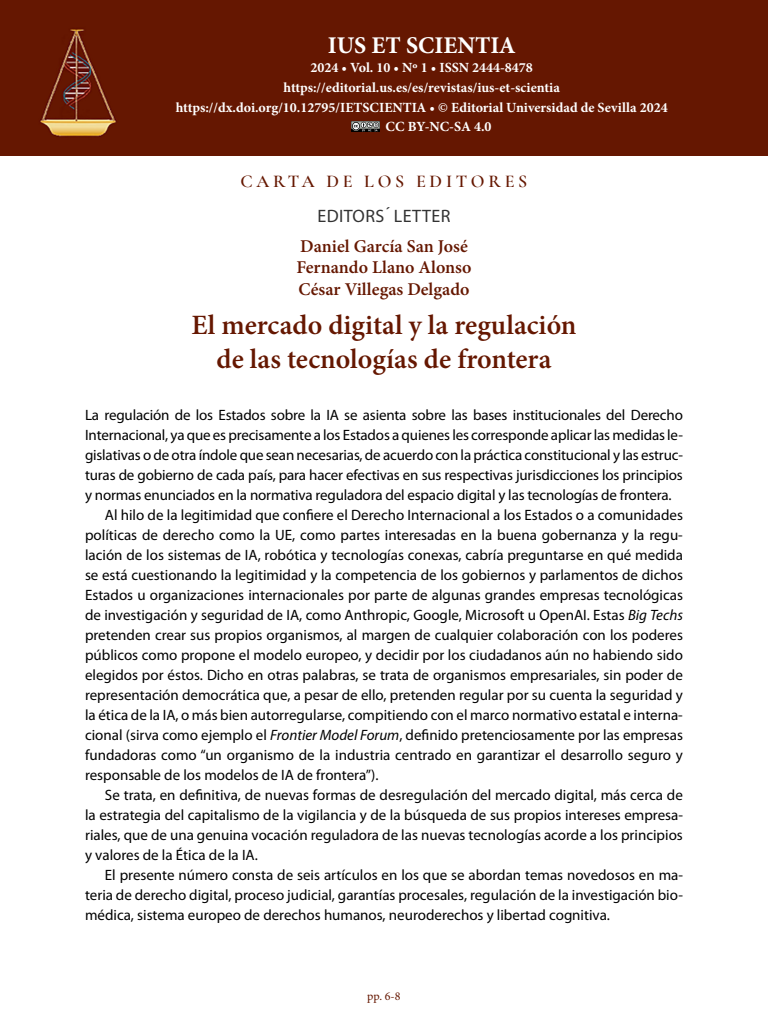
<style>
.page{position:relative;width:768px;height:1024px;background:#fff}
.page>*{position:absolute;margin:0;border:0;box-sizing:border-box;transform-origin:0 0}
.t1{font:600 28px/33.6px "Minion Pro";color:#651701;text-align:center}
.t2{font:700 24px "Minion Pro";color:#fff}
.t3{font:600 18px/21.6px "Minion Pro";color:#651701}
.t4{font:600 18px "Cormorant Garamond";letter-spacing:.21em;color:#651701}
.t5{font:18px "Myriad Pro";letter-spacing:.02em;color:#333}
.t6{font:15px "Myriad Pro";color:#000}
.t7{font:700 14px "Minion Pro";color:#fff}
.t8{font:12px "Minion Pro";color:#651701}
.s1{font-style:italic}
</style>
<div class="page">
<div style="left:0;top:0;width:768px;height:156px;background:#651701"></div>
<img style="left:40px;top:29px;width:77px;height:108px">
<img style="left:352px;top:121px;width:28px;height:10px">
<h2 class="t2" style="left:328px;top:28px;width:189px">IUS ET SCIENTIA</h2>
<p class="t7" style="left:311px;top:58px;width:224px">2024 • Vol. 10 • Nº 1 • ISSN 2444-8478</p>
<p class="t7" style="left:283px;top:78px;width:278px">https://editorial.us.es/es/revistas/ius-et-scientia</p>
<p class="t7" style="left:176px;top:97px;width:493px">https://dx.doi.org/10.12795/IETSCIENTIA • © Editorial Universidad de Sevilla 2024</p>
<p class="t7" style="left:386px;top:117px;width:108px">CC BY-NC-SA 4.0</p>
<p class="t4" style="left:241px;top:170px;width:288px">CARTA DE LOS EDITORES</p>
<p class="t5" style="left:318px;top:206px;width:134px">EDITORS´ LETTER</p>
<p class="t3" style="left:296px;top:235px;width:177px">Daniel García San José<br>Fernando Llano Alonso<br>César Villegas Delgado</p>
<h1 class="t1" style="left:191px;top:308px;width:387px">El mercado digital y la regulación de las tecnologías de frontera</h1>
<p class="t6" style="left:85px;top:406px;width:599px">La regulación de los Estados sobre la IA se asienta sobre las bases institucionales del Derecho</p>
<p class="t6" style="left:85px;top:426px;width:599px">Internacional, ya que es precisamente a los Estados a quienes les corresponde aplicar las medidas le-</p>
<p class="t6" style="left:85px;top:446px;width:599px">gislativas o de otra índole que sean necesarias, de acuerdo con la práctica constitucional y las estruc-</p>
<p class="t6" style="left:85px;top:466px;width:599px">turas de gobierno de cada país, para hacer efectivas en sus respectivas jurisdicciones los principios</p>
<p class="t6" style="left:85px;top:486px;width:588px">y normas enunciados en la normativa reguladora del espacio digital y las tecnologías de frontera.</p>
<p class="t6" style="left:105px;top:506px;width:580px">Al hilo de la legitimidad que confiere el Derecho Internacional a los Estados o a comunidades</p>
<p class="t6" style="left:85px;top:526px;width:599px">políticas de derecho como la UE, como partes interesadas en la buena gobernanza y la regu-</p>
<p class="t6" style="left:85px;top:546px;width:599px">lación de los sistemas de IA, robótica y tecnologías conexas, cabría preguntarse en qué medida</p>
<p class="t6" style="left:85px;top:566px;width:599px">se está cuestionando la legitimidad y la competencia de los gobiernos y parlamentos de dichos</p>
<p class="t6" style="left:85px;top:586px;width:599px">Estados u organizaciones internacionales por parte de algunas grandes empresas tecnológicas</p>
<p class="t6" style="left:85px;top:606px;width:599px">de investigación y seguridad de IA, como Anthropic, Google, Microsoft u OpenAI. Estas <span class="s1">Big Techs</span></p>
<p class="t6" style="left:85px;top:626px;width:599px">pretenden crear sus propios organismos, al margen de cualquier colaboración con los poderes</p>
<p class="t6" style="left:85px;top:646px;width:599px">públicos como propone el modelo europeo, y decidir por los ciudadanos aún no habiendo sido</p>
<p class="t6" style="left:85px;top:666px;width:599px">elegidos por éstos. Dicho en otras palabras, se trata de organismos empresariales, sin poder de</p>
<p class="t6" style="left:85px;top:686px;width:599px">representación democrática que, a pesar de ello, pretenden regular por su cuenta la seguridad y</p>
<p class="t6" style="left:85px;top:706px;width:599px">la ética de la IA, o más bien autorregularse, compitiendo con el marco normativo estatal e interna-</p>
<p class="t6" style="left:85px;top:726px;width:599px">cional (sirva como ejemplo el <span class="s1">Frontier Model Forum</span>, definido pretenciosamente por las empresas</p>
<p class="t6" style="left:85px;top:746px;width:599px">fundadoras como “un organismo de la industria centrado en garantizar el desarrollo seguro y</p>
<p class="t6" style="left:85px;top:766px;width:295px">responsable de los modelos de IA de frontera”).</p>
<p class="t6" style="left:105px;top:786px;width:580px">Se trata, en definitiva, de nuevas formas de desregulación del mercado digital, más cerca de</p>
<p class="t6" style="left:85px;top:806px;width:599px">la estrategia del capitalismo de la vigilancia y de la búsqueda de sus propios intereses empresa-</p>
<p class="t6" style="left:85px;top:826px;width:599px">riales, que de una genuina vocación reguladora de las nuevas tecnologías acorde a los principios</p>
<p class="t6" style="left:85px;top:846px;width:174px">y valores de la Ética de la IA.</p>
<p class="t6" style="left:105px;top:866px;width:580px">El presente número consta de seis artículos en los que se abordan temas novedosos en ma-</p>
<p class="t6" style="left:85px;top:886px;width:599px">teria de derecho digital, proceso judicial, garantías procesales, regulación de la investigación bio-</p>
<p class="t6" style="left:85px;top:906px;width:527px">médica, sistema europeo de derechos humanos, neuroderechos y libertad cognitiva.</p>
<p class="t8" style="left:367px;top:988px;width:35px">pp. 6-8</p>
</div>
